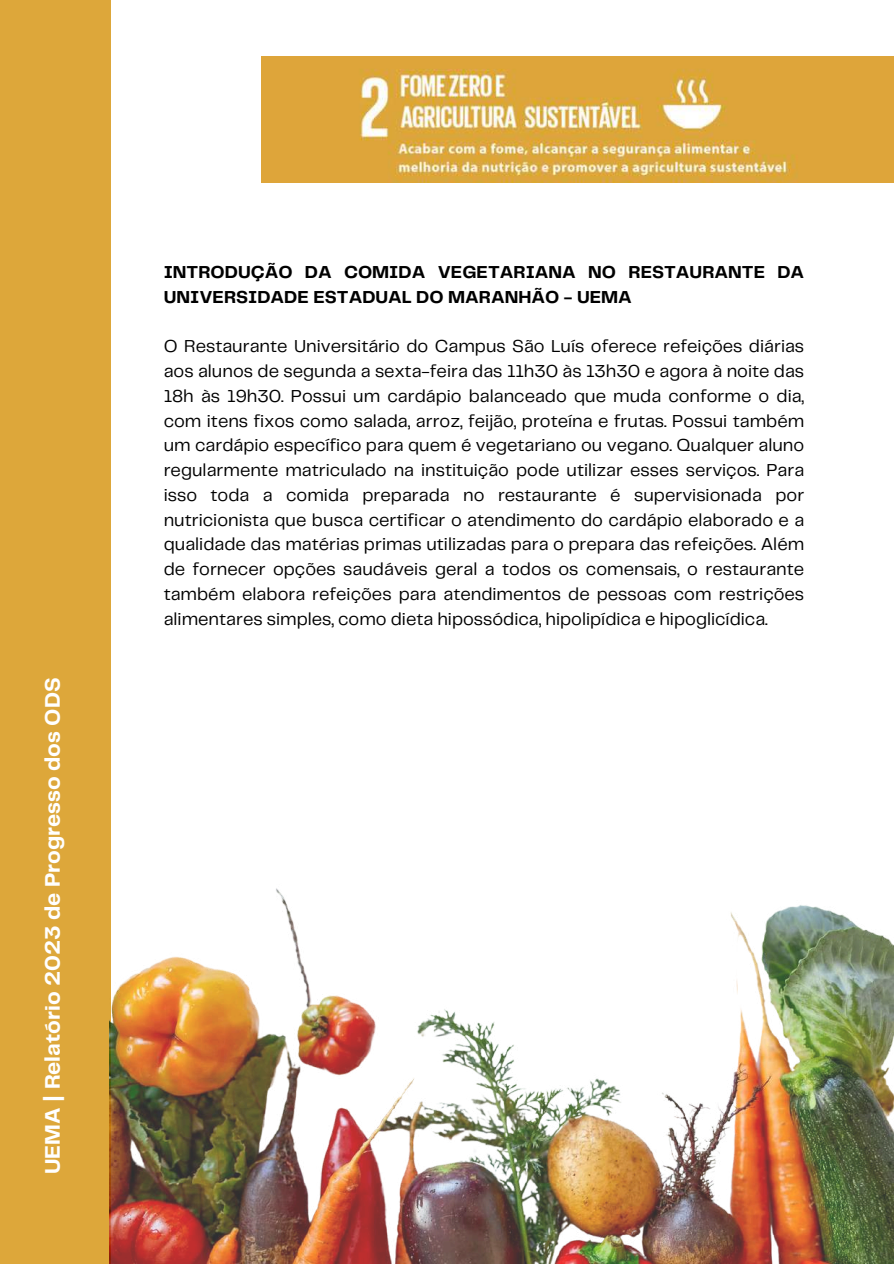
<style>
.page{position:relative;width:894px;height:1264px;background:#fff}
.page>*{position:absolute;margin:0;border:0;box-sizing:border-box;transform-origin:0 0}
.t1{font:700 21.9px "Telegraf";color:#fff}
.t2{font:18px/24.8px "Telegraf";color:#000;text-align:justify}
.t3{font:700 18px/24.8px "Telegraf";color:#000}
</style>
<div class="page">
<div style="left:0;top:0;width:110px;height:1263px;background:#dda73a"></div>
<img style="left:262px;top:56px;width:631px;height:126px">
<img style="left:110px;top:787px;width:783px;height:476px">
<p class="t1" style="left:43px;top:1174px;width:498px;rotate:-90deg">UEMA | Relatório 2023 de Progresso dos ODS</p>
<p class="t3" style="left:164px;top:260px;width:642px">INTRODUÇÃO DA COMIDA VEGETARIANA NO RESTAURANTE DA<br>UNIVERSIDADE ESTADUAL DO MARANHÃO - UEMA</p>
<p class="t2" style="left:164px;top:335px;width:642px">O Restaurante Universitário do Campus São Luís oferece refeições diárias aos alunos de segunda a sexta-feira das 11h30 às 13h30 e agora à noite das 18h às 19h30. Possui um cardápio balanceado que muda conforme o dia, com itens fixos como salada, arroz, feijão, proteína e frutas. Possui também um cardápio específico para quem é vegetariano ou vegano. Qualquer aluno regularmente matriculado na instituição pode utilizar esses serviços. Para isso toda a comida preparada no restaurante é supervisionada por nutricionista que busca certificar o atendimento do cardápio elaborado e a qualidade das matérias primas utilizadas para o prepara das refeições. Além de fornecer opções saudáveis geral a todos os comensais, o restaurante também elabora refeições para atendimentos de pessoas com restrições alimentares simples, como dieta hipossódica, hipolipídica e hipoglicídica.</p>
</div>
